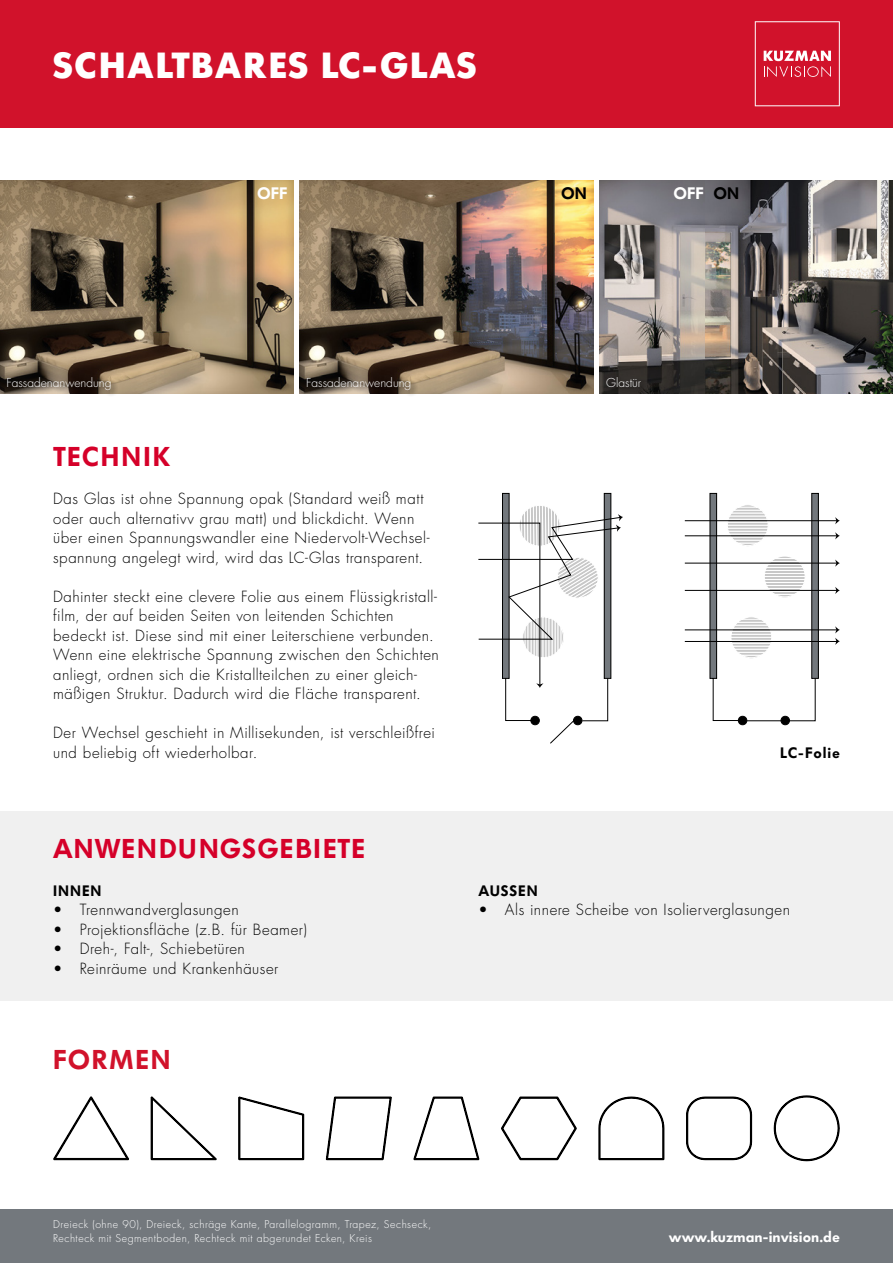
<style>
.page{position:relative;width:893px;height:1263px;background:#fff}
.page>*{position:absolute;margin:0;border:0;box-sizing:border-box;transform-origin:0 0}
.t1{font:700 36px "Futura BQ";letter-spacing:.05em;color:#fff}
.t2{font:600 27px "Futura BQ";letter-spacing:.04em;color:#d50029}
.t3{font:600 27px "Futura BQ";letter-spacing:.08em;color:#d50029}
.t4{font:600 27px "Futura BQ";letter-spacing:.065em;color:#d1122b}
.t5{font:600 16.5px "Futura BQ";color:#fff}
.t6{font:600 16.5px "Futura BQ";color:#000}
.t7{font:300 15px/19.5px "Futura LT";letter-spacing:.03em;color:#000}
.t8{font:600 15px "Futura BQ";color:#fff}
.t9{font:600 15px "Futura BQ";letter-spacing:.06em;color:#000}
.t10{font:300 12px "Futura LT";color:#fff}
.t11{font:300 10.5px/13.5px "Futura LT";letter-spacing:.045em;color:#fff}
.s1{color:#000}
</style>
<div class="page">
<div style="left:0;top:0;width:893px;height:128px;background:#d1122b"></div>
<svg style="left:755px;top:21px;width:85px;height:85px"></svg>
<div style="left:604px;top:493px;width:7px;height:185px;background:#73787d"></div>
<div style="left:604px;top:493px;width:7px;height:186px;border:1px solid #000"></div>
<div style="left:502px;top:493px;width:7px;height:185px;background:#73787d"></div>
<div style="left:502px;top:493px;width:7px;height:186px;border:1px solid #000"></div>
<div style="left:812px;top:493px;width:6px;height:185px;background:#73787d"></div>
<div style="left:811px;top:493px;width:8px;height:186px;border:1px solid #000"></div>
<svg style="left:709px;top:493px;width:107px;height:228px"></svg>
<div style="left:738px;top:716px;width:9px;height:9px;background:#000;border-radius:50%"></div>
<div style="left:738px;top:716px;width:9px;height:9px;border:1px solid #000;border-radius:50%"></div>
<div style="left:781px;top:716px;width:8px;height:9px;background:#000;border-radius:50%"></div>
<div style="left:781px;top:716px;width:9px;height:9px;border:1px solid #000;border-radius:50%"></div>
<svg style="left:502px;top:522px;width:280px;height:199px"></svg>
<svg style="left:505px;top:677px;width:103px;height:67px"></svg>
<svg style="left:478px;top:504px;width:145px;height:154px"></svg>
<hr style="left:685px;top:520px;width:152px;height:1px;background:#000">
<svg style="left:835px;top:517px;width:5px;height:7px"></svg>
<hr style="left:685px;top:535px;width:152px;height:1px;background:#000">
<svg style="left:835px;top:532px;width:5px;height:7px"></svg>
<hr style="left:685px;top:563px;width:152px;height:1px;background:#000">
<svg style="left:835px;top:559px;width:5px;height:8px"></svg>
<hr style="left:685px;top:590px;width:152px;height:1px;background:#000">
<svg style="left:835px;top:587px;width:5px;height:7px"></svg>
<hr style="left:685px;top:629px;width:152px;height:1px;background:#000">
<hr style="left:685px;top:641px;width:152px;height:1px;background:#000">
<svg style="left:835px;top:626px;width:5px;height:19px"></svg>
<svg style="left:773px;top:1095px;width:67px;height:67px"></svg>
<svg style="left:150px;top:1096px;width:67px;height:65px"></svg>
<svg style="left:238px;top:1096px;width:67px;height:65px"></svg>
<svg style="left:325px;top:1096px;width:67px;height:65px"></svg>
<svg style="left:413px;top:1096px;width:67px;height:65px"></svg>
<svg style="left:501px;top:1096px;width:76px;height:65px"></svg>
<svg style="left:598px;top:1096px;width:67px;height:65px"></svg>
<svg style="left:686px;top:1096px;width:67px;height:65px"></svg>
<svg style="left:53px;top:1096px;width:76px;height:65px"></svg>
<div style="left:0;top:811px;width:893px;height:189px;background:#f0f0f0"></div>
<div style="left:0;top:1210px;width:893px;height:53px;background:#73787d"></div>
<img style="left:600px;top:181px;width:105px;height:212px">
<img style="left:705px;top:181px;width:188px;height:212px">
<img style="left:0;top:181px;width:293px;height:212px">
<img style="left:300px;top:181px;width:293px;height:212px">
<div style="left:6px;top:375px;width:112px;height:22px;background:#000;opacity:.75"></div>
<div style="left:306px;top:375px;width:112px;height:22px;background:#000;opacity:.75"></div>
<div style="left:605px;top:375px;width:43px;height:19px;background:#000;opacity:.75"></div>
<h1 class="t1" style="left:53px;top:43px;width:425px">SCHALTBARES LC-GLAS</h1>
<p class="t5" style="left:257px;top:184px;width:31px">OFF</p>
<p class="t6" style="left:561px;top:184px;width:27px">ON</p>
<p class="t5" style="left:673px;top:184px;width:67px">OFF <span class="s1">ON</span></p>
<p class="t10" style="left:6px;top:375px;width:107px">Fassadenanwendung</p>
<p class="t10" style="left:306px;top:375px;width:107px">Fassadenanwendung</p>
<p class="t10" style="left:606px;top:375px;width:37px">Glastür</p>
<h2 class="t3" style="left:53px;top:441px;width:118px">TECHNIK</h2>
<p class="t7" style="left:53px;top:490px;width:378px">Das Glas ist ohne Spannung opak (Standard weiß matt oder auch alternativv grau matt) und blickdicht. Wenn über einen Spannungswandler eine Niedervolt-Wechsel&shy;spannung angelegt wird, wird das LC-Glas transparent.</p>
<p class="t7" style="left:53px;top:587px;width:387px">Dahinter steckt eine clevere Folie aus einem Flüssigkristall&shy;film, der auf beiden Seiten von leitenden Schichten bedeckt ist. Diese sind mit einer Leiterschiene verbunden.<br>Wenn eine elektrische Spannung zwischen den Schichten anliegt, ordnen sich die Kristallteilchen zu einer gleich&shy;mäßigen Struktur. Dadurch wird die Fläche transparent.</p>
<p class="t7" style="left:53px;top:724px;width:383px">Der Wechsel geschieht in Millisekunden, ist verschleißfrei und beliebig oft wiederholbar.</p>
<h2 class="t2" style="left:53px;top:832px;width:313px">ANWENDUNGSGEBIETE</h2>
<p class="t9" style="left:53px;top:882px;width:50px">INNEN</p>
<p class="t7" style="left:53px;top:900px;width:187px">• Trennwandverglasungen</p>
<p class="t7" style="left:53px;top:920px;width:255px">• Projektionsfläche (z.B. für Beamer)</p>
<p class="t7" style="left:53px;top:939px;width:193px">• Dreh-, Falt-, Schiebetüren</p>
<p class="t7" style="left:53px;top:959px;width:227px">• Reinräume und Krankenhäuser</p>
<h2 class="t4" style="left:53px;top:1043px;width:119px">FORMEN</h2>
<p class="t9" style="left:780px;top:744px;width:61px">LC-Folie</p>
<p class="t9" style="left:478px;top:882px;width:61px">AUSSEN</p>
<p class="t7" style="left:478px;top:900px;width:313px">• Als innere Scheibe von Isolierverglasungen</p>
<p class="t11" style="left:53px;top:1218px;width:380px">Dreieck (ohne 90), Dreieck, schräge Kante, Parallelogramm, Trapez, Sechseck,<br>Rechteck mit Segmentboden, Rechteck mit abgerundet Ecken, Kreis</p>
<p class="t8" style="left:669px;top:1228px;width:172px">www.kuzman-invision.de</p>
</div>
